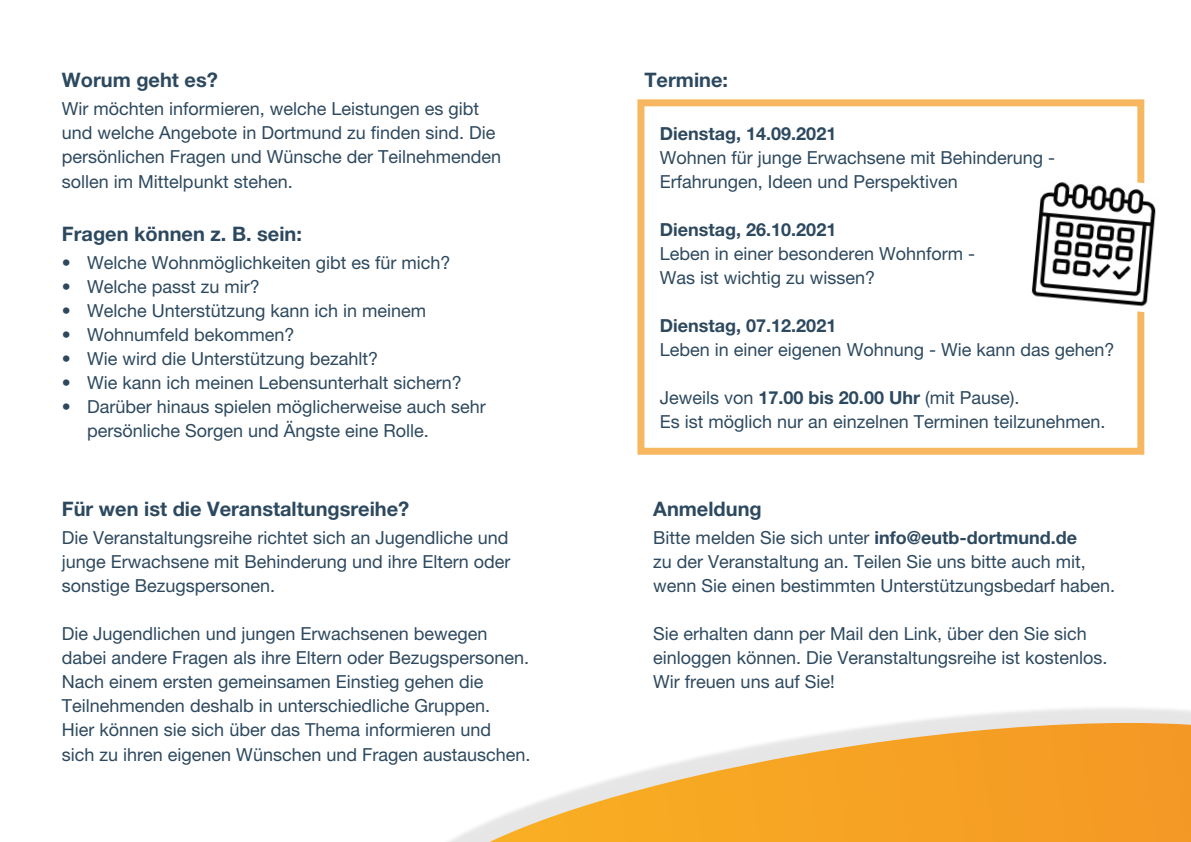
<style>
.page{position:relative;width:1191px;height:842px;background:#fff}
.page>*{position:absolute;margin:0;border:0;box-sizing:border-box;transform-origin:0 0}
.t1{font:700 20px "Helvetica Neue LT Pro";color:#2d495f}
.Text_Standard{font:18px/24.4px "Helvetica Neue LT Pro";color:#2d495f}
.Text_Standard-2{font:700 18px "Helvetica Neue LT Pro";color:#2d495f}
.s1{font-weight:700}
</style>
<div class="page">
<div style="left:637px;top:99px;width:507px;height:356px;border:7px solid #f59f2d"></div>
<svg style="left:1136px;top:173px;width:9px;height:140px"></svg>
<img style="left:1031px;top:179px;width:125px;height:129px">
<div style="left:405px;top:705px;width:786px;height:137px;background:#000;opacity:.1"></div>
<svg style="left:489px;top:723px;width:702px;height:119px"></svg>
<h2 class="t1" style="left:62px;top:67px;width:157px">Worum geht es?</h2>
<p class="Text_Standard" style="left:62px;top:96px;width:441px">Wir möchten informieren, welche Leistungen es gibt und welche Angebote in Dortmund zu finden sind. Die persönlichen Fragen und Wünsche der Teilnehmenden sollen im Mittelpunkt stehen.</p>
<h2 class="t1" style="left:62px;top:221px;width:242px">Fragen können z. B. sein:</h2>
<p class="Text_Standard" style="left:62px;top:250px;width:390px">• Welche Wohnmöglichkeiten gibt es für mich?</p>
<p class="Text_Standard" style="left:62px;top:274px;width:199px">• Welche passt zu mir?</p>
<p class="Text_Standard" style="left:62px;top:298px;width:366px">• Welche Unterstützung kann ich in meinem</p>
<p class="Text_Standard" style="left:62px;top:322px;width:234px">• Wohnumfeld bekommen?</p>
<p class="Text_Standard" style="left:62px;top:346px;width:318px">• Wie wird die Unterstützung bezahlt?</p>
<p class="Text_Standard" style="left:62px;top:370px;width:401px">• Wie kann ich meinen Lebensunterhalt sichern?</p>
<p class="Text_Standard" style="left:87px;top:394px;width:400px;text-indent:-25px">• Darüber hinaus spielen möglicherweise auch sehr persönliche Sorgen und Ängste eine Rolle.</p>
<h2 class="t1" style="left:62px;top:497px;width:349px">Für wen ist die Veranstaltungsreihe?</h2>
<p class="Text_Standard" style="left:62px;top:526px;width:448px">Die Veranstaltungsreihe richtet sich an Jugendliche und</p>
<p class="Text_Standard" style="left:62px;top:550px;width:450px">junge Erwachsene mit Behinderung und ihre Eltern oder</p>
<p class="Text_Standard" style="left:62px;top:574px;width:215px">sonstige Bezugspersonen.</p>
<p class="Text_Standard" style="left:62px;top:622px;width:427px">Die Jugendlichen und jungen Erwachsenen bewegen</p>
<p class="Text_Standard" style="left:62px;top:646px;width:469px">dabei andere Fragen als ihre Eltern oder Bezugspersonen.<br>Nach einem ersten gemeinsamen Einstieg gehen die</p>
<p class="Text_Standard" style="left:62px;top:694px;width:430px">Teilnehmenden deshalb in unterschiedliche Gruppen.</p>
<p class="Text_Standard" style="left:62px;top:718px;width:431px">Hier können sie sich über das Thema informieren und</p>
<p class="Text_Standard" style="left:62px;top:742px;width:470px">sich zu ihren eigenen Wünschen und Fragen austauschen.</p>
<h2 class="t1" style="left:644px;top:67px;width:85px">Termine:</h2>
<p class="Text_Standard-2" style="left:660px;top:122px;width:178px">Dienstag, 14.09.2021</p>
<p class="Text_Standard" style="left:660px;top:145px;width:397px">Wohnen für junge Erwachsene mit Behinderung -</p>
<p class="Text_Standard" style="left:660px;top:169px;width:299px">Erfahrungen, Ideen und Perspektiven</p>
<p class="Text_Standard-2" style="left:660px;top:218px;width:178px">Dienstag, 26.10.2021</p>
<p class="Text_Standard" style="left:660px;top:241px;width:317px">Leben in einer besonderen Wohnform -</p>
<p class="Text_Standard" style="left:660px;top:265px;width:217px">Was ist wichtig zu wissen?</p>
<p class="Text_Standard-2" style="left:660px;top:314px;width:178px">Dienstag, 07.12.2021</p>
<p class="Text_Standard" style="left:660px;top:337px;width:456px">Leben in einer eigenen Wohnung - Wie kann das gehen?</p>
<p class="Text_Standard" style="left:660px;top:385px;width:361px">Jeweils von <span class="s1">17.00 bis 20.00 Uhr</span> (mit Pause).</p>
<p class="Text_Standard" style="left:660px;top:409px;width:447px">Es ist möglich nur an einzelnen Terminen teilzunehmen.</p>
<h2 class="t1" style="left:653px;top:497px;width:110px">Anmeldung</h2>
<p class="Text_Standard" style="left:653px;top:526px;width:425px">Bitte melden Sie sich unter <span class="s1">info@eutb-dortmund.de</span></p>
<p class="Text_Standard" style="left:653px;top:550px;width:434px">zu der Veranstaltung an. Teilen Sie uns bitte auch mit,</p>
<p class="Text_Standard" style="left:653px;top:574px;width:463px">wenn Sie einen bestimmten Unterstützungsbedarf haben.</p>
<p class="Text_Standard" style="left:653px;top:622px;width:435px">Sie erhalten dann per Mail den Link, über den Sie sich</p>
<p class="Text_Standard" style="left:653px;top:646px;width:456px">einloggen können. Die Veranstaltungsreihe ist kostenlos.</p>
<p class="Text_Standard" style="left:653px;top:670px;width:183px">Wir freuen uns auf Sie!</p>
</div>
